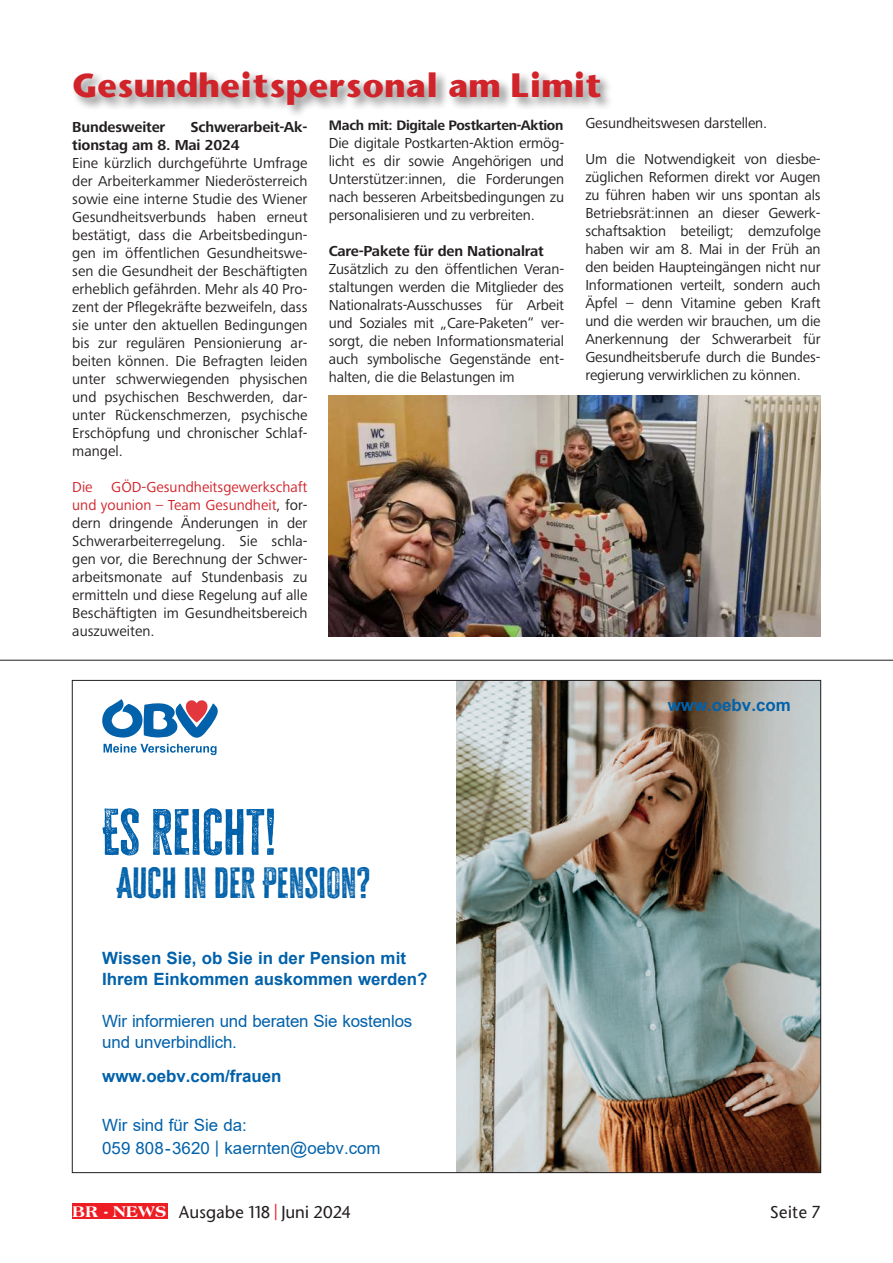
<style>
.page{position:relative;width:893px;height:1263px;background:#fff}
.page>*{position:absolute;margin:0;border:0;box-sizing:border-box;transform-origin:0 0}
.t1{font:53.4px "Cheddar Gothic Rough";color:#0161aa}
.t2{font:35.7px "Cheddar Gothic Rough";color:#0161aa}
.t3{font:700 31.5px "Stone Sans";color:#d1232a}
.t4{font:16.95px/21.1px "Arial";letter-spacing:-.01em;color:#0161aa}
.t5{font:700 16.95px/21.1px "Arial";color:#0161aa}
.t6{font:500 16.5px "Stone Sans";letter-spacing:.005em;color:#231f20}
.t7{font:15px/18px "Frutiger Next Pro";letter-spacing:-.01em;color:#231f20;text-align:justify}
.t8{font:700 15px/18px "Frutiger Next Pro";letter-spacing:-.01em;color:#231f20}
.t9{font:700 14.25px "Frutiger Next Pro";letter-spacing:-.02em;color:#231f20}
.s1{color:#d1232a}
.s2{font-family:"Americana BT";font-weight:800;font-size:16.65px;color:#fff}
.s3{color:#ee1d23}
</style>
<div class="page">
<div style="left:72px;top:1203px;width:95px;height:16px;background:#ee1d23"></div>
<svg style="left:102px;top:699px;width:116px;height:56px"></svg>
<img style="left:457px;top:682px;width:362px;height:489px">
<hr style="left:0;top:660px;width:893px;height:1px;background:#231f20">
<div style="left:72px;top:70px;width:542px;height:49px;background:#231f20;opacity:.5"></div>
<img style="left:329px;top:395px;width:492px;height:241px">
<h3 class="t3" style="left:72px;top:64px;width:532px">Gesundheitspersonal am Limit</h3>
<p class="t8" style="left:72px;top:118px;width:95px">Bundesweiter</p>
<p class="t7" style="left:585px;top:114px;width:183px">Gesundheitswesen darstellen.</p>
<p class="t7" style="left:585px;top:150px;width:237px">Um die Notwendigkeit von diesbe&shy;züglichen Reformen direkt vor Augen zu führen haben wir uns spontan als Betriebsrät:innen an dieser Gewerk&shy;schaftsaktion beteiligt; demzufolge haben wir am 8. Mai in der Früh an den beiden Haupteingängen nicht nur Informationen verteilt, sondern auch Äpfel – denn Vitamine geben Kraft und die werden wir brauchen, um die Anerkennung der Schwerarbeit für Gesundheitsberufe durch die Bundes&shy;regierung verwirklichen zu können.</p>
<p class="t9" style="left:329px;top:117px;width:236px">Mach mit: Digitale Postkarten-Aktion</p>
<p class="t7" style="left:329px;top:134px;width:237px">Die digitale Postkarten-Aktion ermög&shy;licht es dir sowie Angehörigen und Unterstützer:innen, die Forderungen nach besseren Arbeitsbedingungen zu personalisieren und zu verbreiten.</p>
<p class="t8" style="left:329px;top:242px;width:216px">Care-Pakete für den Nationalrat</p>
<p class="t7" style="left:329px;top:260px;width:237px">Zusätzlich zu den öffentlichen Veran&shy;staltungen werden die Mitglieder des Nationalrats-Ausschusses für Arbeit und Soziales mit „Care-Paketen“ ver&shy;sorgt, die neben Informationsmaterial auch symbolische Gegenstände ent&shy;halten, die die Belastungen im</p>
<p class="t8" style="left:72px;top:118px;width:237px;text-indent:118px">Schwerarbeit-Ak&shy;tionstag am 8. Mai 2024</p>
<p class="t7" style="left:72px;top:154px;width:237px">Eine kürzlich durchgeführte Umfrage der Arbeiterkammer Niederösterreich sowie eine interne Studie des Wiener Gesundheitsverbunds haben erneut bestätigt, dass die Arbeitsbedingun&shy;gen im öffentlichen Gesundheitswe&shy;sen die Gesundheit der Beschäftigten erheblich gefährden. Mehr als 40 Pro&shy;zent der Pflegekräfte bezweifeln, dass sie unter den aktuellen Bedingungen bis zur regulären Pensionierung ar&shy;beiten können. Die Befragten leiden unter schwerwiegenden physischen und psychischen Beschwerden, dar&shy;unter Rückenschmerzen, psychische Erschöpfung und chronischer Schlaf&shy;mangel.</p>
<p class="t7" style="left:72px;top:478px;width:237px"><span class="s1">Die GÖD-Gesundheitsgewerkschaft und younion – Team Gesundheit</span>, for&shy;dern dringende Änderungen in der Schwerarbeiterregelung. Sie schla&shy;gen vor, die Berechnung der Schwer&shy;arbeitsmonate auf Stundenbasis zu ermitteln und diese Regelung auf alle Beschäftigten im Gesundheitsbereich auszuweiten.</p>
<h1 class="t1" style="left:102px;top:798px;width:175px">ES REICHT!</h1>
<h2 class="t2" style="left:116px;top:860px;width:256px">AUCH IN DER PENSION?</h2>
<p class="t5" style="left:102px;top:947px;width:327px">Wissen Sie, ob Sie in der Pension mit<br>Ihrem Einkommen auskommen werden?</p>
<p class="t4" style="left:102px;top:1010px;width:312px">Wir informieren und beraten Sie kostenlos und unverbindlich.</p>
<p class="t5" style="left:102px;top:1066px;width:181px">www.oebv.com/frauen</p>
<p class="t4" style="left:102px;top:1113px;width:280px;line-height:23.2px">Wir sind für Sie da:<br>059 808 - 3620 | kaernten@oebv.com</p>
<p class="t5" style="left:668px;top:695px;width:125px">www.oebv.com</p>
<p class="t6" style="left:72px;top:1201px;width:280px"><span class="s2">BR - NEWS</span> Ausgabe 118 <span class="s3">|</span> Juni 2024</p>
<p class="t6" style="left:770px;top:1201px;width:52px">Seite 7</p>
</div>
